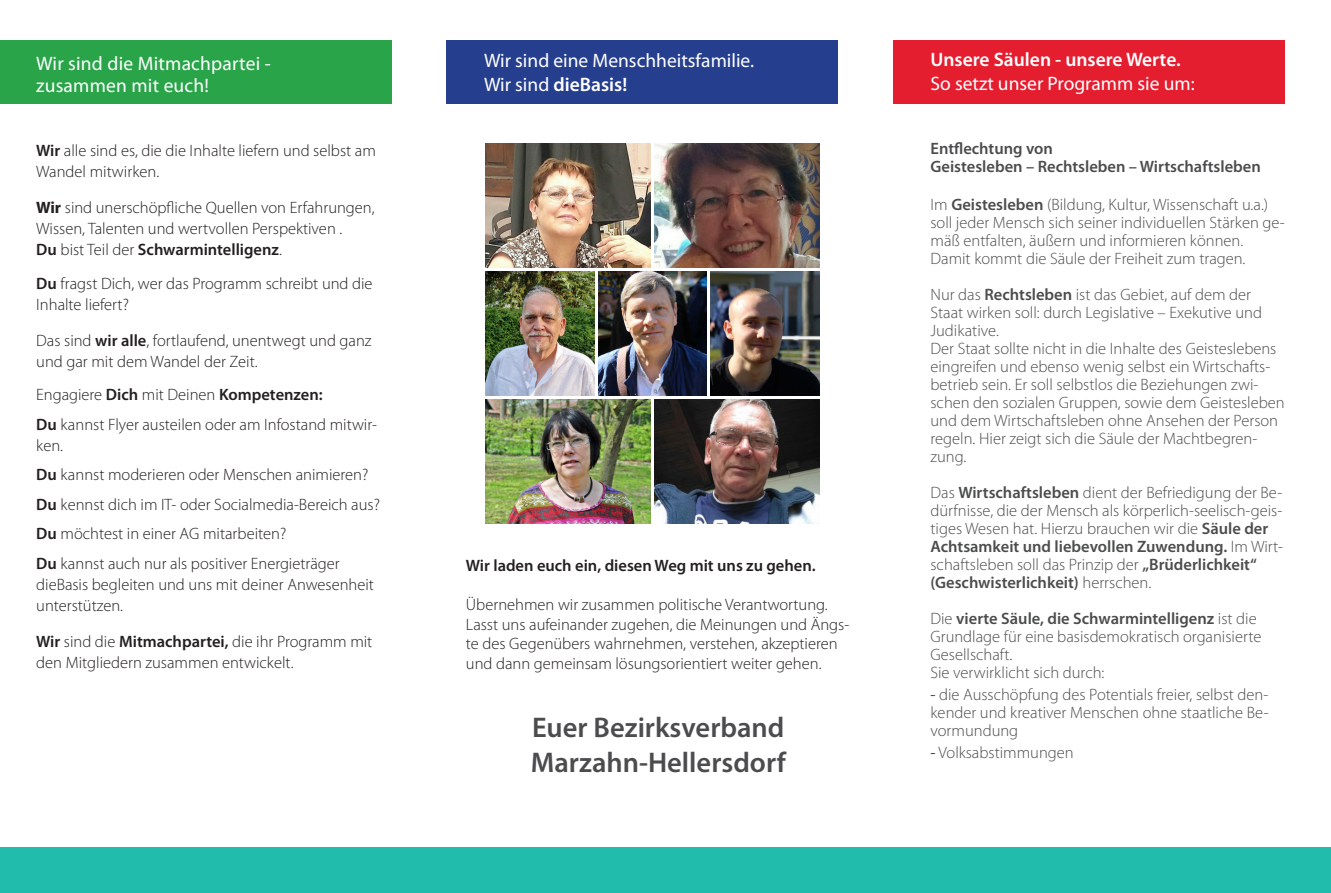
<style>
.page{position:relative;width:1331px;height:893px;background:#fff}
.page>*{position:absolute;margin:0;border:0;box-sizing:border-box;transform-origin:0 0}
.Subline_klein_9_5_12{font:600 28.5px "Myriad Pro";color:#4b4c4d}
.Subline_13_pt{font:19.5px/24px "Myriad Pro";color:#fff}
.Fließ_9_12_pt{font:300 16.5px/18px "Myriad Pro";color:#4b4c4d}
.Aufzählung_Fließ_ein{font:300 16.5px/21px "Myriad Pro";color:#231f20}
.Fließ_9_12_pt-2{font:300 16.5px/19.5px "Myriad Pro";color:#231f20}
.Subline_klein_9_5_12-2{font:600 16.5px "Myriad Pro";color:#4b4c4d}
.Fließ_9_12_pt-3{font:600 16.5px "Myriad Pro";color:#231f20}
.Aufzählung_Fließ_ein-2{font:600 16.5px "Myriad Pro";color:#231f20}
.s1{font-weight:600}
.s2{font-weight:700}
.s3{font-weight:300}
.s4{font-weight:400}
</style>
<div class="page">
<div style="left:0;top:40px;width:392px;height:64px;background:#29a449"></div>
<div style="left:446px;top:40px;width:392px;height:64px;background:#253f8e"></div>
<img style="left:598px;top:272px;width:108px;height:123px">
<img style="left:711px;top:272px;width:108px;height:123px">
<img style="left:654px;top:144px;width:165px;height:123px">
<img style="left:654px;top:400px;width:165px;height:124px">
<img style="left:486px;top:272px;width:108px;height:123px">
<img style="left:486px;top:144px;width:164px;height:123px">
<img style="left:486px;top:400px;width:164px;height:124px">
<div style="left:893px;top:40px;width:392px;height:64px;background:#e41d2f"></div>
<div style="left:0;top:848px;width:1331px;height:45px;background:#22bcac"></div>
<p class="Subline_13_pt" style="left:36px;top:51px;width:236px">Wir sind die Mitmachpartei -</p>
<p class="Subline_13_pt" style="left:36px;top:73px;width:174px">zusammen mit euch!</p>
<p class="Aufzählung_Fließ_ein" style="left:36px;top:140px;width:341px"><span class="s1">Wir</span> alle sind es, die die Inhalte liefern und selbst am<br>Wandel mitwirken.</p>
<p class="Aufzählung_Fließ_ein" style="left:36px;top:197px;width:340px"><span class="s2">Wir</span> sind unerschöpfliche Quellen von Erfahrungen,<br>Wissen, Talenten und wertvollen Perspektiven .</p>
<p class="Aufzählung_Fließ_ein-2" style="left:36px;top:239px;width:247px">Du <span class="s3">bist Teil der</span> Schwarmintelligenz<span class="s3">.</span></p>
<p class="Aufzählung_Fließ_ein" style="left:36px;top:272px;width:338px"><span class="s1">Du</span> fragst Dich, wer das Programm schreibt und die<br>Inhalte liefert?</p>
<p class="Aufzählung_Fließ_ein" style="left:36px;top:329px;width:337px">Das sind <span class="s1">wir alle</span>, fortlaufend, unentwegt und ganz und gar mit dem Wandel der Zeit.</p>
<p class="Aufzählung_Fließ_ein" style="left:36px;top:384px;width:288px">Engagiere <span class="s1">Dich</span> mit Deinen <span class="s1">Kompetenzen:</span></p>
<p class="Aufzählung_Fließ_ein" style="left:36px;top:414px;width:342px"><span class="s1">Du</span> kannst Flyer austeilen oder am Infostand mitwir&shy;ken.</p>
<p class="Aufzählung_Fließ_ein" style="left:36px;top:464px;width:334px"><span class="s1">Du</span> kannst moderieren oder Menschen animieren?</p>
<p class="Aufzählung_Fließ_ein" style="left:36px;top:494px;width:345px"><span class="s1">Du</span> kennst dich im IT- oder Socialmedia-Bereich aus?</p>
<p class="Aufzählung_Fließ_ein" style="left:36px;top:523px;width:252px"><span class="s1">Du</span> möchtest in einer AG mitarbeiten?</p>
<p class="Aufzählung_Fließ_ein" style="left:36px;top:553px;width:339px"><span class="s1">Du</span> kannst auch nur als positiver Energieträger dieBasis begleiten und uns mit deiner Anwesenheit unterstützen.</p>
<p class="Aufzählung_Fließ_ein" style="left:36px;top:631px;width:338px"><span class="s1">Wir</span> sind die <span class="s1">Mitmachpartei,</span> die ihr Programm mit den Mitgliedern zusammen entwickelt.</p>
<p class="Subline_13_pt" style="left:484px;top:48px;width:272px">Wir sind eine Menschheitsfamilie.<br>Wir sind <span class="s1">dieBasis!</span></p>
<p class="Fließ_9_12_pt-3" style="left:466px;top:555px;width:351px">Wir laden euch ein, diesen Weg mit uns zu gehen.</p>
<p class="Fließ_9_12_pt-2" style="left:466px;top:595px;width:385px">Übernehmen wir zusammen politische Verantwortung.<br>Lasst uns aufeinander zugehen, die Meinungen und Ängs&shy;te des Gegenübers wahrnehmen, verstehen, akzeptieren und dann gemeinsam lösungsorientiert weiter gehen.</p>
<p class="Subline_klein_9_5_12" style="left:532px;top:710px;width:254px">Euer Bezirksverband</p>
<p class="Subline_klein_9_5_12" style="left:531px;top:744px;width:257px">Marzahn-Hellersdorf</p>
<p class="Subline_13_pt" style="left:930px;top:47px;width:266px"><span class="s1">Unsere Säulen - unsere Werte.<br></span>So setzt unser Programm sie um:</p>
<p class="Subline_klein_9_5_12-2" style="left:930px;top:138px;width:124px">Entflechtung von</p>
<p class="Subline_klein_9_5_12-2" style="left:930px;top:156px;width:332px">Geistesleben – Rechtsleben – Wirtschaftsleben</p>
<p class="Fließ_9_12_pt" style="left:930px;top:195px;width:356px">Im <span class="s1">Geistesleben</span> (Bildung, Kultur, Wissenschaft u.a.) soll jeder Mensch sich seiner individuellen Stärken ge&shy;mäß entfalten, äußern und informieren können.</p>
<p class="Fließ_9_12_pt" style="left:930px;top:249px;width:316px">Damit kommt die Säule der Freiheit zum tragen.</p>
<p class="Fließ_9_12_pt" style="left:930px;top:285px;width:356px">Nur das <span class="s1">Rechtsleben</span> ist das Gebiet, auf dem der Staat wirken soll: durch Legislative – Exekutive und Judikative.<br>Der Staat sollte nicht in die Inhalte des Geisteslebens eingreifen und ebenso wenig selbst ein Wirtschafts&shy;betrieb sein. Er soll selbstlos die Beziehungen zwi&shy;schen den sozialen Gruppen, sowie dem Geistesleben und dem Wirtschaftsleben ohne Ansehen der Person regeln. Hier zeigt sich die Säule der Machtbegren&shy;zung.</p>
<p class="Fließ_9_12_pt" style="left:930px;top:483px;width:354px">Das <span class="s1">Wirtschaftsleben</span> dient der Befriedigung der Be&shy;dürfnisse, die der Mensch als körperlich-seelisch-geis&shy;tiges Wesen hat. Hierzu brauchen wir die <span class="s1">Säule der Achtsamkeit und liebevollen Zuwendung.</span> Im Wirt&shy;schaftsleben soll das Prinzip der <span class="s1">„Brüderlichkeit“ (Geschwisterlichkeit)</span> herrschen.</p>
<p class="Fließ_9_12_pt" style="left:930px;top:609px;width:332px">Die <span class="s1">vierte Säule, die Schwarmintelligenz</span> ist die<br>Grundlage für eine basisdemokratisch organisierte<br>Gesellschaft.</p>
<p class="Fließ_9_12_pt" style="left:930px;top:663px;width:175px">Sie verwirklicht sich durch:</p>
<p class="Fließ_9_12_pt" style="left:930px;top:685px;width:340px;text-align:justify"><span class="s4">-</span> die Ausschöpfung des Potentials freier, selbst den&shy;kender und kreativer Menschen ohne staatliche Be&shy;vormundung</p>
<p class="Fließ_9_12_pt" style="left:930px;top:744px;width:145px"><span class="s4">-</span> Volksabstimmungen</p>
</div>
